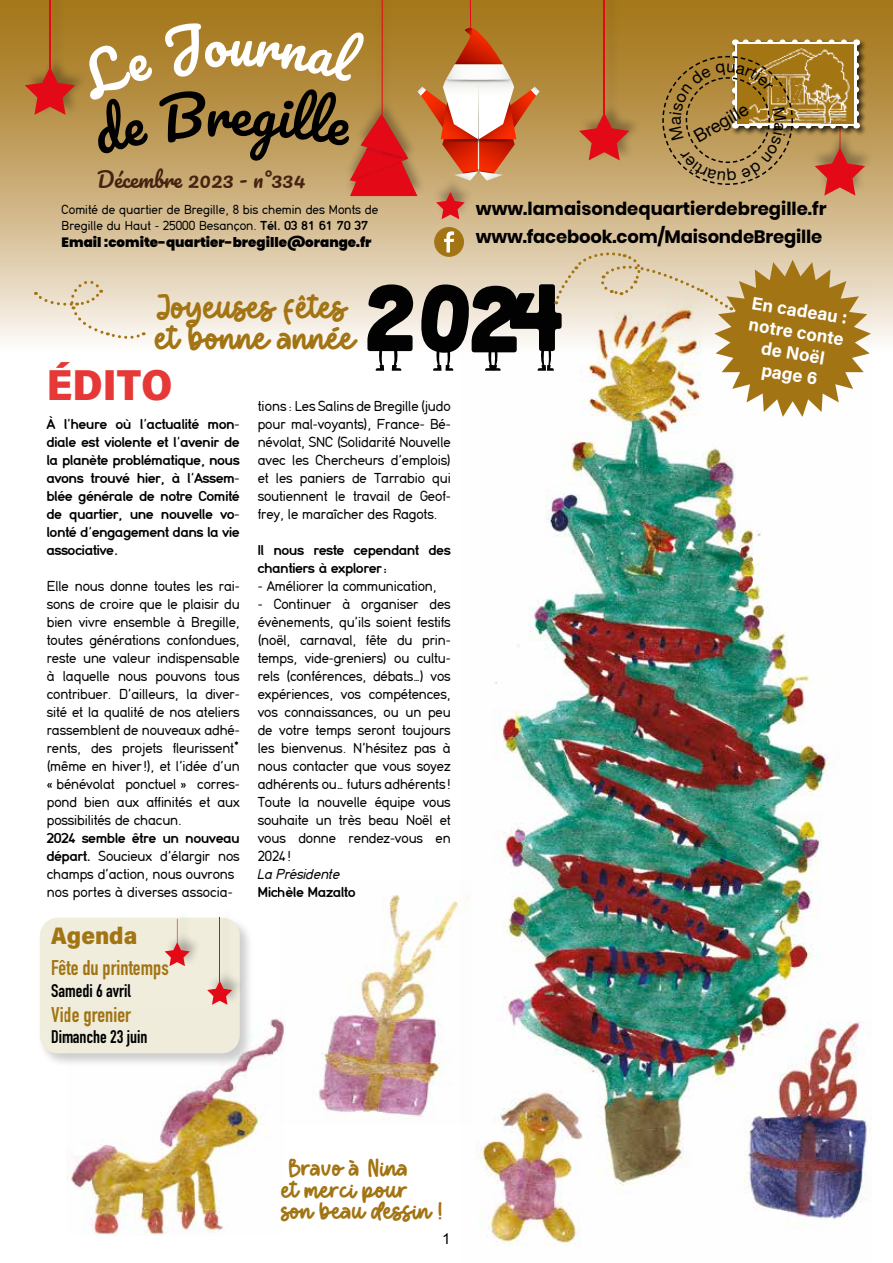
<style>
.page{position:relative;width:893px;height:1263px;background:#fff}
.page>*{position:absolute;margin:0;border:0;box-sizing:border-box;transform-origin:0 0}
.t1{font:54px "Pacifico";color:#fff}
.t2{font:54px "Pacifico";color:#000}
.t3{font:900 43.5px "Acumin Pro Semi Cond";color:#e63836}
.t4{font:25.5px/30.6px "Sweet Brownie";color:#a27413}
.t5{font:900 24px "Acumin Pro Semi Cond";color:#a27413}
.t6{font:700 21px "DIN Condensed";color:#a27413}
.t7{font:21px "Pacifico";color:#442312}
.t8{font:700 18px/28px "Poppins";color:#000}
.t9{font:18px/21.6px "Sweet Brownie";color:#a27413}
.t10{font:700 18px/21.6px "Acumin Pro";color:#fff;text-align:center}
.t11{font:700 18px "DIN Condensed";color:#000}
.t12{font:18px "Helvetica Neue";color:#000}
.t13{font:16.5px "Helvetica Neue";color:#000}
.t14{font:15px/18px "Din B01";letter-spacing:-.01em;color:#000;text-align:justify}
.t15{font:700 15px/18px "Din B01";letter-spacing:-.01em;color:#000;text-align:justify}
.t16{font:italic 15px "Din B01";letter-spacing:-.01em;color:#000}
.t17{font:15px "Arial";color:#000}
.t18{font:13.5px/16.2px "Din B01";color:#000}
.t19{font:900 13.5px "Poppins";color:#000}
.s1{font-weight:700}
</style>
<div class="page">
<svg style="left:0;top:0;width:893px;height:343px;background:#ceb382"></svg>
<div style="left:833px;top:33px;width:18px;height:140px;background:#a97e27"></div>
<div style="left:810px;top:133px;width:64px;height:61px;background:#000;opacity:.3"></div>
<img style="left:476px;top:417px;width:395px;height:829px">
<div style="left:578px;top:0;width:64px;height:161px;background:#000;opacity:.3"></div>
<hr style="left:604px;top:0;width:1px;height:139px;background:#e30916">
<svg style="left:579px;top:113px;width:50px;height:47px;background:#c55336"></svg>
<div style="left:24px;top:0;width:64px;height:116px;background:#a6791d"></div>
<hr style="left:49px;top:0;width:2px;height:93px;background:#e30916">
<div style="left:435px;top:227px;width:28px;height:29px;background:#a27413;border-radius:50%"></div>
<div style="left:435px;top:227px;width:28px;height:29px;border:1px solid #a27413;border-radius:50%"></div>
<div style="left:38px;top:915px;width:216px;height:152px;background:#000;opacity:.2"></div>
<div style="left:40px;top:918px;width:200px;height:135px;background:#f0eddd;border-radius:18px"></div>
<div style="left:206px;top:905px;width:39px;height:101px;background:#000;opacity:.3"></div>
<hr style="left:219px;top:918px;width:1px;height:76px;background:#e30916">
<svg style="left:207px;top:981px;width:25px;height:21px"></svg>
<div style="left:163px;top:906px;width:40px;height:61px;background:#000;opacity:.3"></div>
<svg style="left:165px;top:918px;width:25px;height:48px"></svg>
<img style="left:67px;top:1002px;width:214px;height:233px">
<img style="left:281px;top:894px;width:188px;height:225px">
<svg style="left:367px;top:284px;width:46px;height:87px"></svg>
<svg style="left:35px;top:275px;width:109px;height:64px;background:#ece1ce"></svg>
<svg style="left:419px;top:231px;width:452px;height:186px"></svg>
<svg style="left:661px;top:39px;width:204px;height:157px;background:#b48c4b"></svg>
<svg style="left:25px;top:22px;width:213px;height:133px;background:#b4863d"></svg>
<svg style="left:250px;top:0;width:290px;height:219px;background:#c0894d"></svg>
<h1 class="t1" style="left:228px;top:16px;width:26px">u</h1>
<h1 class="t2" style="left:230px;top:86px;width:23px">e</h1>
<h3 class="t7" style="left:97px;top:168px;width:210px">Décembre 2023 - n°334</h3>
<p class="t18" style="left:62px;top:202px;width:318px">Comité de quartier de Bregille, 8 bis chemin des Monts de<br>Bregille du Haut - 25000 Besançon. <span class="s1">Tél. 03 81 61 70 37</span></p>
<p class="t19" style="left:62px;top:234px;width:311px">Email :comite-quartier-bregille@orange.fr</p>
<p class="t13" style="left:663px;top:125px;width:11px;rotate:-90deg">a</p>
<p class="t12" style="left:689px;top:126px;width:61px;rotate:-30deg">Bregille</p>
<p class="t8" style="left:476px;top:194px;width:352px">www.lamaisondequartierdebregille.fr www.facebook.com/MaisondeBregille</p>
<h3 class="t4" style="left:155px;top:293px;width:201px">Joyeuses fêtes et bonne année</h3>
<p class="t10" style="left:754px;top:291px;width:98px;rotate:9deg">En cadeau : notre conte de Noël page 6</p>
<h2 class="t3" style="left:47px;top:354px;width:127px">ÉDITO</h2>
<p class="t14" style="left:258px;top:397px;width:194px">tions : Les Salins de Bregille (judo pour mal-voyants), France- Bé&shy;névolat, SNC (Solidarité Nouvelle avec les Chercheurs d’emplois) et les paniers de Tarrabio qui soutiennent le travail de Geof&shy;frey, le maraîcher des Ragots.</p>
<p class="t15" style="left:258px;top:541px;width:194px">Il nous reste cependant des chantiers à explorer:</p>
<p class="t14" style="left:258px;top:577px;width:180px">- Améliorer la communication,</p>
<p class="t14" style="left:258px;top:595px;width:194px">- Continuer à organiser des évènements, qu’ils soient festifs (noël, carnaval, fête du prin&shy;temps, vide-greniers) ou cultu&shy;rels (conférences, débats…) vos expériences, vos compétences, vos connaissances, ou un peu de votre temps seront toujours les bienvenus. N’hésitez pas à nous contacter que vous soyez adhérents ou… futurs adhérents!<br>Toute la nouvelle équipe vous souhaite un très beau Noël et vous donne rendez-vous en 2024!</p>
<p class="t16" style="left:258px;top:866px;width:84px">La Présidente</p>
<p class="t15" style="left:258px;top:883px;width:99px">Michèle Mazalto</p>
<p class="t15" style="left:47px;top:415px;width:194px">À l’heure où l’actualité mon&shy;diale est violente et l’avenir de la planète problématique, nous avons trouvé hier, à l’Assem&shy;blée générale de notre Comité de quartier, une nouvelle vo&shy;lonté d’engagement dans la vie associative.</p>
<p class="t14" style="left:47px;top:577px;width:194px">Elle nous donne toutes les rai&shy;sons de croire que le plaisir du bien vivre ensemble à Bregille, toutes générations confondues, reste une valeur indispensable à laquelle nous pouvons tous contribuer. D’ailleurs, la diver&shy;sité et la qualité de nos ateliers rassemblent de nouveaux adhé&shy;rents, des projets fleurissent* (même en hiver!), et l’idée d’un « bénévolat ponctuel » corres&shy;pond bien aux affinités et aux possibilités de chacun.</p>
<p class="t14" style="left:47px;top:829px;width:194px;text-align:left"><span class="s1">2024 semble être un nouveau départ.</span> Soucieux d’élargir nos champs d’action, nous ouvrons nos portes à diverses associa-</p>
<h3 class="t5" style="left:51px;top:919px;width:88px">Agenda</h3>
<h3 class="t6" style="left:51px;top:953px;width:119px">Fête du printemps</h3>
<p class="t11" style="left:51px;top:978px;width:81px">Samedi 6 avril</p>
<h3 class="t6" style="left:51px;top:1000px;width:81px">Vide grenier</h3>
<p class="t11" style="left:51px;top:1025px;width:98px">Dimanche 23 juin</p>
<p class="t9" style="left:281px;top:1158px;width:162px;text-indent:7px">Bravo à Nina<br>et merci pour son beau dessin !</p>
<p class="t17" style="left:442px;top:1229px;width:10px">1</p>
</div>
